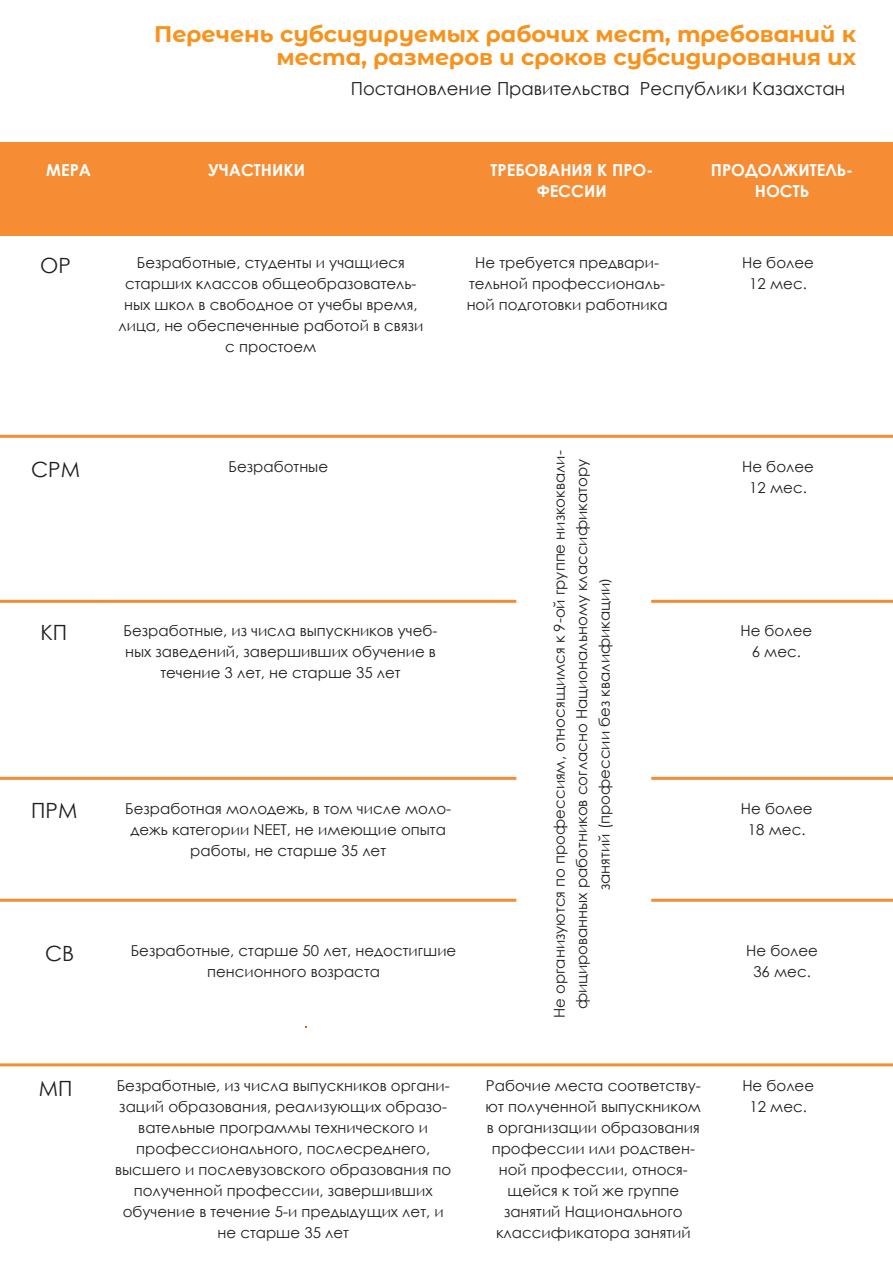
<style>
.page{position:relative;width:893px;height:1263px;background:#fff}
.page>*{position:absolute;margin:0;border:0;box-sizing:border-box;transform-origin:0 0}
.t1{font:700 22.5px/22.5px "Montserrat Alternates";color:#f7931d;text-align:right}
.t2{font:21px "Century Gothic";color:#231f20}
.t3{font:18px "Century Gothic";color:#231f20}
.t4{font:700 16.5px/21px "Century Gothic";color:#fff;text-align:center}
.t5{font:15px/21px "Century Gothic";color:#231f20;text-align:center}
.s1{font-family:"Myriad Pro"}
</style>
<div class="page">
<div style="left:0;top:142px;width:893px;height:93px;background:#f68d34"></div>
<hr style="left:0;top:435px;width:893px;height:3px;background:#f58c35">
<hr style="left:0;top:600px;width:893px;height:3px;background:#f58c35">
<hr style="left:0;top:777px;width:893px;height:3px;background:#f58c35">
<hr style="left:0;top:899px;width:893px;height:3px;background:#f58c35">
<hr style="left:0;top:1063px;width:893px;height:3px;background:#f58c35">
<div style="left:516px;top:440px;width:135px;height:588px;background:#fff;border-radius:5px"></div>
<h1 class="t1" style="left:154px;top:22px;width:704px">Перечень субсидируемых рабочих мест, требований к места, размеров и сроков субсидирования их</h1>
<p class="t3" style="left:351px;top:76px;width:496px">Постановление Правительства Республики Казахстан</p>
<p class="t4" style="left:46px;top:159px;width:46px">МЕРА</p>
<p class="t4" style="left:208px;top:159px;width:98px">УЧАСТНИКИ</p>
<p class="t4" style="left:491px;top:159px;width:164px">ТРЕБОВАНИЯ К ПРО-<br>ФЕССИИ</p>
<h2 class="t2" style="left:40px;top:250px;width:32px">ОР</h2>
<p class="t5" style="left:118px;top:252px;width:306px">Безработные, студенты и учащиеся старших классов общеобразователь&shy;ных школ в свободное от учебы время, лица, не обеспеченные работой в связи с простоем</p>
<p class="t5" style="left:467px;top:252px;width:202px">Не требуется предвари&shy;тельной профессиональ&shy;ной подготовки работника</p>
<p class="t4" style="left:711px;top:159px;width:144px">ПРОДОЛЖИТЕЛЬ-<br>НОСТЬ</p>
<p class="t5" style="left:742px;top:252px;width:73px">Не более<br>12 мес.</p>
<p class="t5" style="left:548px;top:1018px;width:569px;line-height:22.5px;rotate:-90deg">Не организуются по профессиям, относящимся к 9-ой группе низкоквали&shy;фицированных работников согласно Национальному классификатору занятий (профессии без квалификации<span class="s1">)</span></p>
<h2 class="t2" style="left:31px;top:454px;width:50px">СРМ</h2>
<p class="t5" style="left:229px;top:456px;width:101px">Безработные</p>
<p class="t5" style="left:742px;top:456px;width:73px">Не более<br>12 мес.</p>
<p class="t5" style="left:124px;top:620px;width:315px">Безработные, из числа выпускников учеб&shy;ных заведений, завершивших обучение в течение 3 лет, не старше 35 лет</p>
<h2 class="t2" style="left:40px;top:618px;width:28px">КП</h2>
<p class="t5" style="left:740px;top:620px;width:73px">Не более<br>6 мес.</p>
<p class="t5" style="left:125px;top:798px;width:327px">Безработная молодежь, в том числе моло&shy;дежь категории NEET, не имеющие опыта работы, не старше 35 лет</p>
<h2 class="t2" style="left:31px;top:796px;width:48px">ПРМ</h2>
<p class="t5" style="left:741px;top:798px;width:73px">Не более<br>18 мес.</p>
<p class="t5" style="left:131px;top:940px;width:327px">Безработные, старше 50 лет, недостигшие пенсионного возраста</p>
<h2 class="t2" style="left:45px;top:938px;width:31px">СВ</h2>
<p class="t5" style="left:746px;top:940px;width:73px">Не более<br>36 мес.</p>
<p class="t5" style="left:115px;top:1075px;width:338px">Безработные, из числа выпускников органи&shy;заций образования, реализующих образо&shy;вательные программы технического и профессионального, послесреднего, высшего и послевузовского образования по полученной профессии, завершивших обучение в течение 5-и предыдущих лет, и не старше 35 лет</p>
<p class="t5" style="left:486px;top:1075px;width:217px">Рабочие места соответству&shy;ют полученной выпускником в организации образования профессии или родствен&shy;ной профессии, относя&shy;щейся к той же группе занятий Национального классификатора занятий</p>
<h2 class="t2" style="left:39px;top:1073px;width:35px">МП</h2>
<p class="t5" style="left:742px;top:1075px;width:73px">Не более<br>12 мес.</p>
</div>
